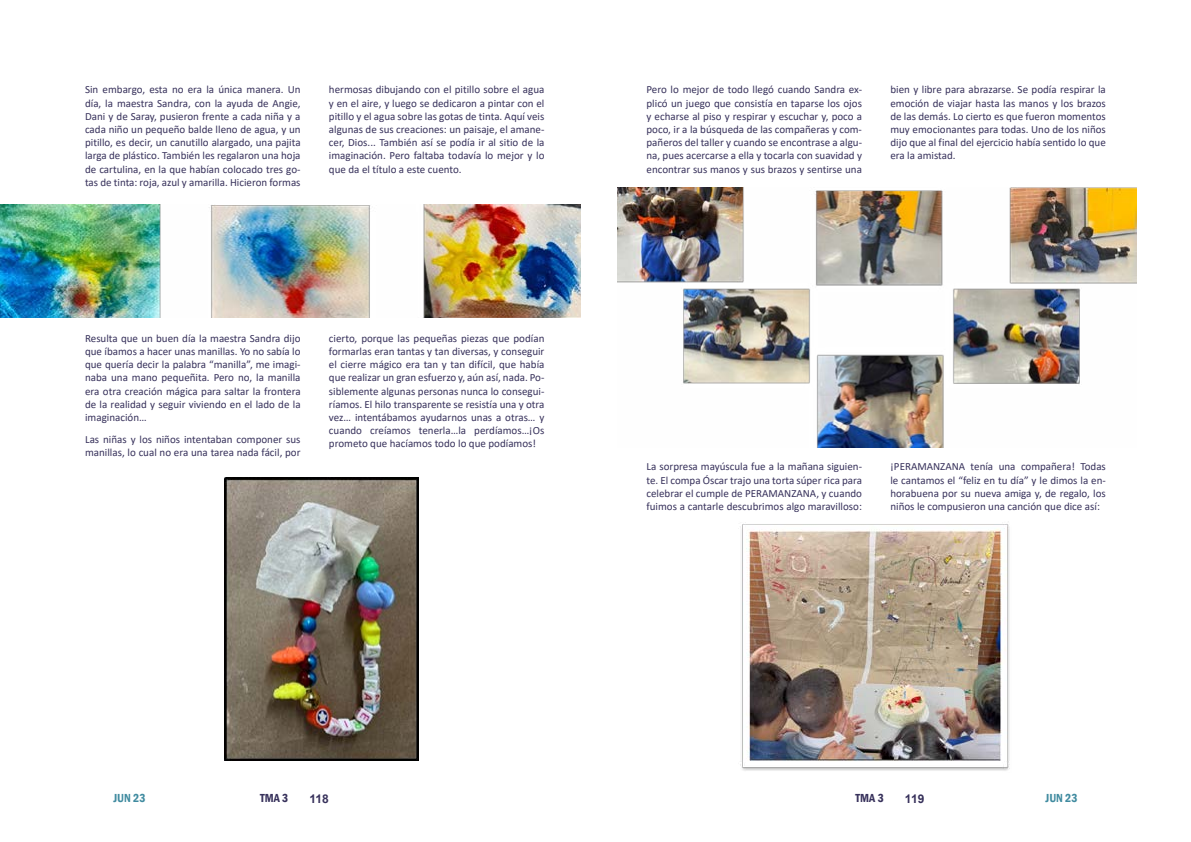
<style>
.page{position:relative;width:1191px;height:842px;background:#fff}
.page>*{position:absolute;margin:0;border:0;box-sizing:border-box;transform-origin:0 0}
.t1{font:600 condensed 12px "Franklin Gothic";color:#408ba0}
.t2{font:600 condensed 12px "Franklin Gothic";color:#37315b}
.t3{font:700 12px "Arial";letter-spacing:-.025em;color:#37315b}
.t4{font:11px/13.2px "Calibri";color:#37315b;text-align:justify}
</style>
<div class="page">
<img style="left:1px;top:204px;width:579px;height:114px">
<img style="left:224px;top:478px;width:194px;height:282px">
<img style="left:618px;top:188px;width:518px;height:260px">
<img style="left:740px;top:521px;width:270px;height:250px">
<p class="t4" style="left:85px;top:83px;width:217px">Sin embargo, esta no era la única manera. Un día, la maestra Sandra, con la ayuda de Angie, Dani y de Saray, pusieron frente a cada niña y a cada niño un pequeño balde lleno de agua, y un pitillo, es decir, un canutillo alargado, una pajita larga de plástico. También les regalaron una hoja de cartulina, en la que habían colocado tres go&shy;tas de tinta: roja, azul y amarilla. Hicieron formas</p>
<p class="t4" style="left:329px;top:83px;width:217px">hermosas dibujando con el pitillo sobre el agua y en el aire, y luego se dedicaron a pintar con el pitillo y el agua sobre las gotas de tinta. Aquí veis algunas de sus creaciones: un paisaje, el amane&shy;cer, Dios... También así se podía ir al sitio de la imaginación. Pero faltaba todavía lo mejor y lo que da el título a este cuento.</p>
<p class="t4" style="left:646px;top:83px;width:217px">Pero lo mejor de todo llegó cuando Sandra ex&shy;plicó un juego que consistía en taparse los ojos y echarse al piso y respirar y escuchar y, poco a poco, ir a la búsqueda de las compañeras y com&shy;pañeros del taller y cuando se encontrase a algu&shy;na, pues acercarse a ella y tocarla con suavidad y encontrar sus manos y sus brazos y sentirse una</p>
<p class="t4" style="left:890px;top:83px;width:217px">bien y libre para abrazarse. Se podía respirar la emoción de viajar hasta las manos y los brazos de las demás. Lo cierto es que fueron momentos muy emocionantes para todas. Uno de los niños dijo que al final del ejercicio había sentido lo que era la amistad.</p>
<p class="t4" style="left:85px;top:331px;width:217px">Resulta que un buen día la maestra Sandra dijo que íbamos a hacer unas manillas. Yo no sabía lo que quería decir la palabra “manilla”, me imagi&shy;naba una mano pequeñita. Pero no, la manilla era otra creación mágica para saltar la frontera de la realidad y seguir viviendo en el lado de la imaginación…</p>
<p class="t4" style="left:85px;top:432px;width:217px">Las niñas y los niños intentaban componer sus manillas, lo cual no era una tarea nada fácil, por</p>
<p class="t4" style="left:329px;top:331px;width:217px">cierto, porque las pequeñas piezas que podían formarlas eran tantas y tan diversas, y conseguir el cierre mágico era tan y tan difícil, que había que realizar un gran esfuerzo y, aún así, nada. Po&shy;siblemente algunas personas nunca lo consegui&shy;ríamos. El hilo transparente se resistía una y otra vez… intentábamos ayudarnos unas a otras… y cuando creíamos tenerla…la perdíamos…¡Os prometo que hacíamos todo lo que podíamos!</p>
<p class="t4" style="left:646px;top:460px;width:217px">La sorpresa mayúscula fue a la mañana siguien&shy;te. El compa Óscar trajo una torta súper rica para celebrar el cumple de PERAMANZANA, y cuando fuimos a cantarle descubrimos algo maravilloso:</p>
<p class="t4" style="left:890px;top:460px;width:217px">¡PERAMANZANA tenía una compañera! Todas le cantamos el “feliz en tu día” y le dimos la en&shy;horabuena por su nueva amiga y, de regalo, los niños le compusieron una canción que dice así:</p>
<p class="t1" style="left:113px;top:790px;width:34px">JUN 23</p>
<p class="t2" style="left:260px;top:790px;width:30px">TMA 3</p>
<p class="t3" style="left:309px;top:790px;width:21px">118</p>
<p class="t2" style="left:855px;top:790px;width:30px">TMA 3</p>
<p class="t3" style="left:905px;top:790px;width:21px">119</p>
<p class="t1" style="left:1045px;top:790px;width:34px">JUN 23</p>
</div>
